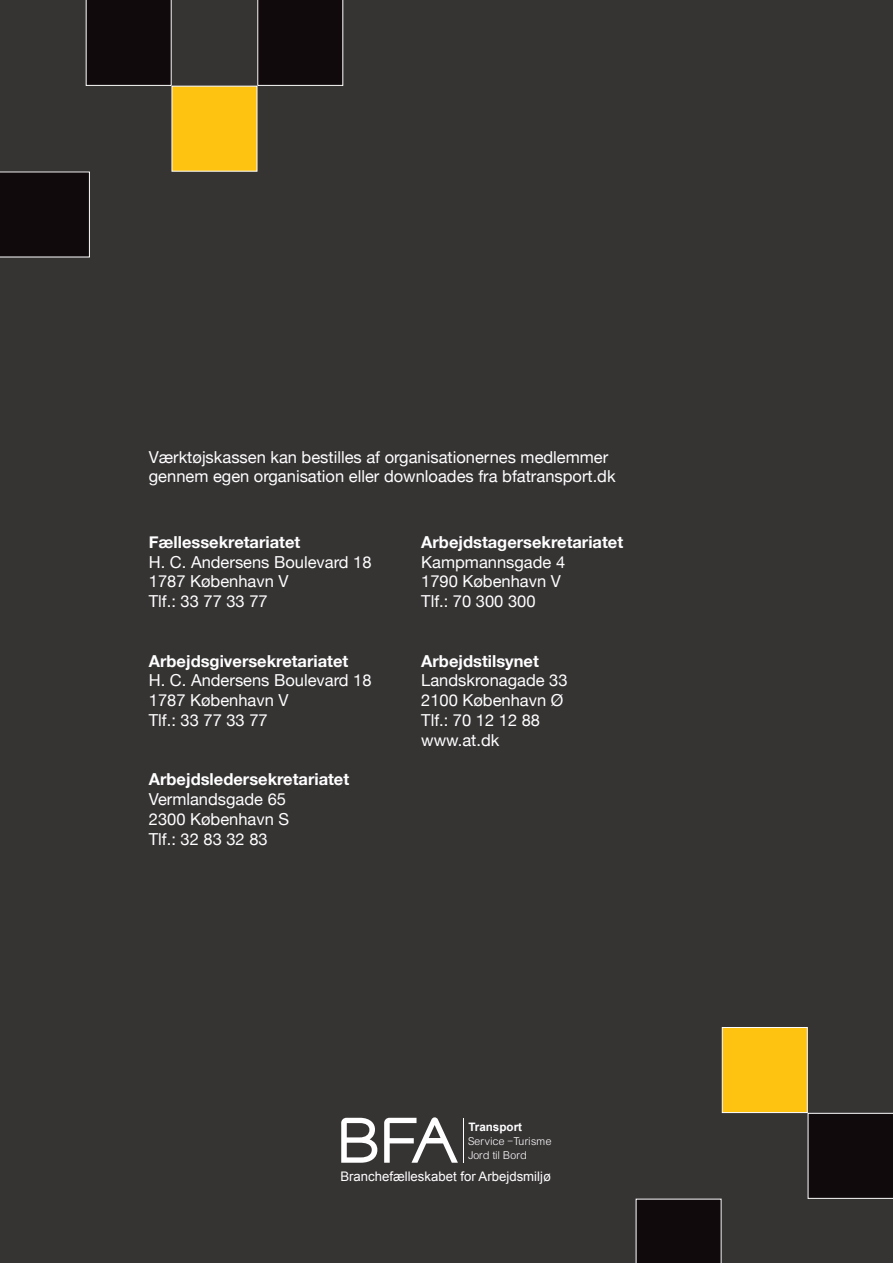
<style>
.page{position:relative;width:893px;height:1263px;background:#363333}
.page>*{position:absolute;margin:0;border:0;box-sizing:border-box;transform-origin:0 0}
.t1{font:16.5px/19.8px "Helvetica Neue";color:#fff}
.t2{font:700 16.5px "Helvetica Neue";color:#fff}
.t3{font:13.2px "Arial";color:#fff}
.t4{font:11.7px/14px "Arial Lgt";color:#fff}
.t5{font:700 11.7px "Arial";color:#fff}
</style>
<div class="page">
<div style="left:0;top:172px;width:90px;height:85px;background:#110a0c"></div>
<div style="left:172px;top:86px;width:85px;height:86px;background:#fec210"></div>
<div style="left:86px;top:0;width:86px;height:86px;background:#110a0c"></div>
<div style="left:257px;top:0;width:86px;height:86px;background:#110a0c"></div>
<div style="left:636px;top:1199px;width:85px;height:64px;background:#110a0c"></div>
<div style="left:808px;top:1113px;width:85px;height:86px;background:#110a0c"></div>
<div style="left:722px;top:1027px;width:86px;height:86px;background:#fec210;border:1px solid #fff"></div>
<svg style="left:341px;top:1118px;width:36px;height:45px"></svg>
<svg style="left:384px;top:1117px;width:74px;height:46px"></svg>
<hr style="left:463px;top:1118px;width:1px;height:45px;background:#fff">
<p class="t1" style="left:149px;top:448px;width:468px">Værktøjskassen kan bestilles af organisationernes medlemmer gennem egen organisation eller downloades fra bfatransport.dk</p>
<p class="t2" style="left:149px;top:529px;width:153px">Fællessekretariatet</p>
<p class="t1" style="left:149px;top:553px;width:224px">H. C. Andersens Boulevard 18<br>1787 København V<br>Tlf.: 33 77 33 77</p>
<p class="t2" style="left:149px;top:648px;width:201px">Arbejdsgiversekretariatet</p>
<p class="t1" style="left:149px;top:672px;width:224px">H. C. Andersens Boulevard 18<br>1787 København V<br>Tlf.: 33 77 33 77</p>
<p class="t2" style="left:149px;top:767px;width:202px">Arbejdsledersekretariatet</p>
<p class="t1" style="left:149px;top:790px;width:142px">Vermlandsgade 65<br>2300 København S<br>Tlf.: 32 83 32 83</p>
<p class="t2" style="left:421px;top:529px;width:203px">Arbejdstagersekretariatet</p>
<p class="t1" style="left:421px;top:553px;width:145px">Kampmannsgade 4<br>1790 København V<br>Tlf.: 70 300 300</p>
<p class="t2" style="left:421px;top:648px;width:119px">Arbejdstilsynet</p>
<p class="t1" style="left:421px;top:672px;width:148px">Landskronagade 33<br>2100 København Ø<br>Tlf.: 70 12 12 88 www.at.dk</p>
<p class="t5" style="left:468px;top:1119px;width:55px">Transport</p>
<p class="t4" style="left:468px;top:1134px;width:85px">Service –Turisme<br>Jord til Bord</p>
<p class="t3" style="left:340px;top:1167px;width:212px">Branchefælleskabet for Arbejdsmiljø</p>
</div>
